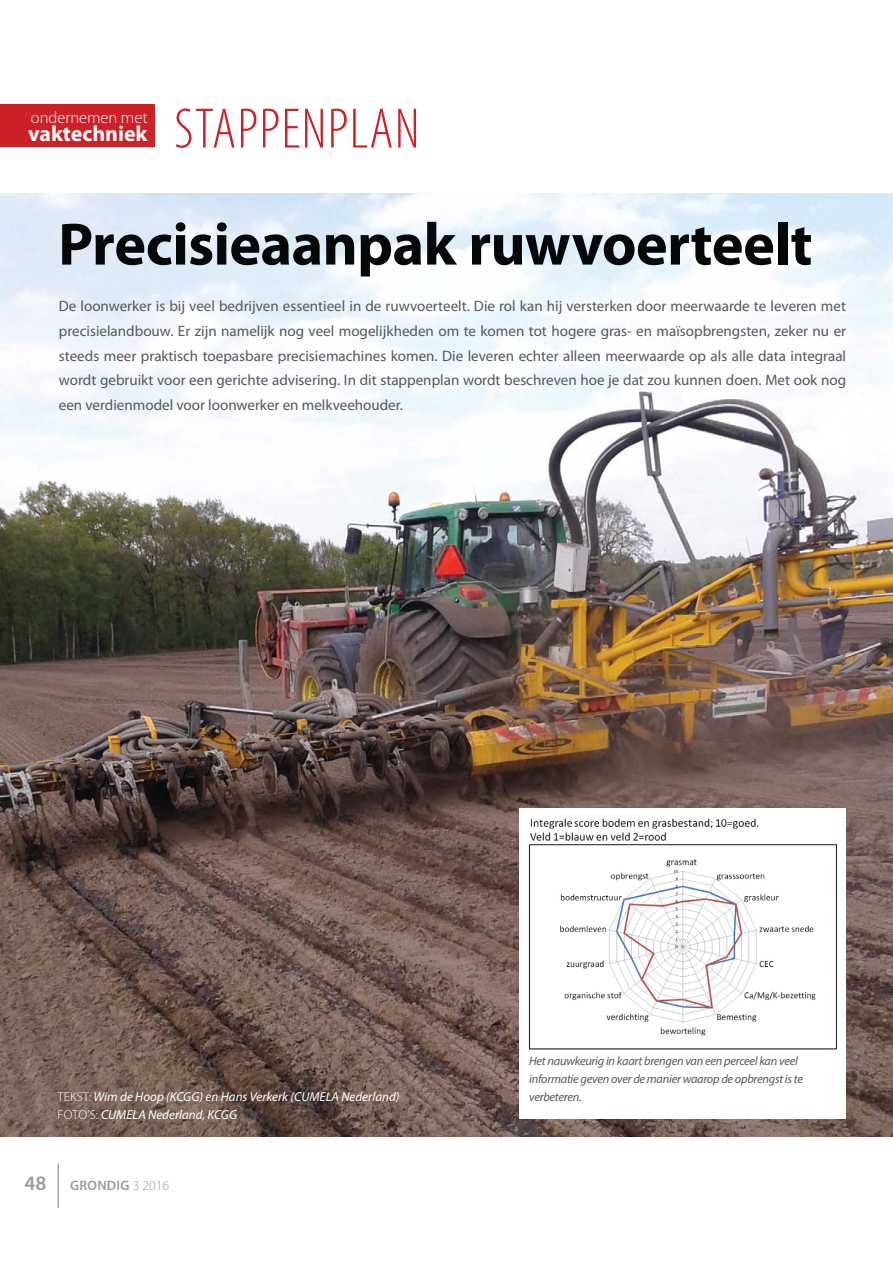
<style>
.page{position:relative;width:893px;height:1263px;background:#fff}
.page>*{position:absolute;margin:0;border:0;box-sizing:border-box;transform-origin:0 0}
.t1{font:700 60.3px "Myriad Pro";letter-spacing:-.01em;color:#040809}
.t2{font:300 condensed 57.45px "Myriad Pro";letter-spacing:.02em;color:#cd2027}
.t3{font:700 21.9px "Myriad Pro";color:#fff}
.t4{font:300 16.5px "Myriad Pro";color:#fff}
.t5{font:15px/24.6px "Myriad Pro";color:#575757;text-align:justify}
.t6{font:600 13.65px "Myriad Pro";letter-spacing:.02em;color:#9c9c9c}
.t7{font:italic 13.05px/17.9px "Myriad Pro";color:#fff}
.t8{font:italic 12.3px/17.9px "Myriad Pro";letter-spacing:-.02em;color:#575757}
.s1{font-weight:300;font-style:normal}
.s2{font-size:20.55px}
.s3{font-weight:300}
</style>
<div class="page">
<hr style="left:58px;top:1164px;width:1px;height:44px;background:#9c9c9c">
<div style="left:0;top:104px;width:154px;height:43px;background:#cd2027"></div>
<img style="left:0;top:193px;width:893px;height:944px">
<div style="left:519px;top:808px;width:327px;height:311px;background:#fff"></div>
<img style="left:528px;top:818px;width:309px;height:232px">
<p class="t4" style="left:31px;top:108px;width:118px">ondernemen met</p>
<h3 class="t3" style="left:28px;top:120px;width:121px">vaktechniek</h3>
<h2 class="t2" style="left:174px;top:94px;width:247px">STAPPENPLAN</h2>
<h1 class="t1" style="left:58px;top:209px;width:756px">Precisieaanpak ruwvoerteelt</h1>
<p class="t5" style="left:59px;top:295px;width:789px">De loonwerker is bij veel bedrijven essentieel in de ruwvoerteelt. Die rol kan hij versterken door meerwaarde te leveren met precisielandbouw. Er zijn namelijk nog veel mogelijkheden om te komen tot hogere gras- en maïsopbrengsten, zeker nu er steeds meer praktisch toepasbare precisiemachines komen. Die leveren echter alleen meerwaarde op als alle data integraal wordt gebruikt voor een gerichte advisering. In dit stappenplan wordt beschreven hoe je dat zou kunnen doen. Met ook nog een verdienmodel voor loonwerker en melkveehouder.</p>
<p class="t7" style="left:57px;top:1089px;width:344px"><span class="s1">TEKST:</span> Wim de Hoop (KCGG) en Hans Verkerk (CUMELA Nederland)<br><span class="s1">FOTO’S:</span> CUMELA Nederland, KCGG</p>
<p class="t6" style="left:25px;top:1177px;width:146px"><span class="s2">48</span> GRONDIG <span class="s3">3 2016</span></p>
<p class="t8" style="left:529px;top:1053px;width:275px">Het nauwkeurig in kaart brengen van een perceel kan veel informatie geven over de manier waarop de opbrengst is te verbeteren.</p>
</div>
